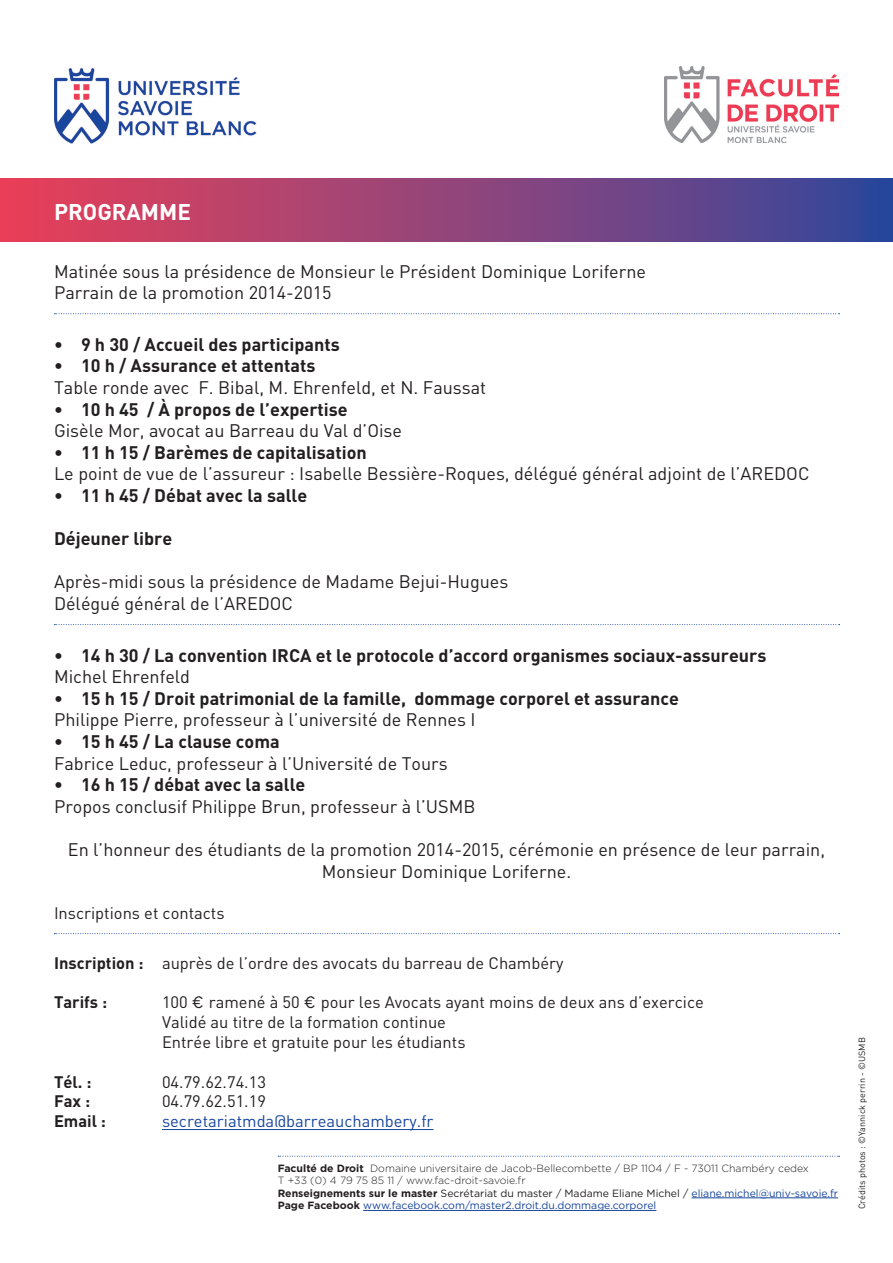
<style>
.page{position:relative;width:893px;height:1263px;background:#fff}
.page>*{position:absolute;margin:0;border:0;box-sizing:border-box;transform-origin:0 0}
.t1{font:700 22.5px "DIN";color:#fff}
.t2{font:18px/21.6px "DIN";color:#231f20;text-align:center}
.t3{font:700 18px "DIN";color:#231f20}
.t4{font:16.5px "DIN";color:#231f20}
.t5{font:16.5px "DIN";color:#18469d}
.t6{font:700 16.5px "DIN";color:#231f20}
.t7{font:300 10.5px/12.6px "Gotham";color:#231f20}
.t8{font:9px "DIN";color:#231f20}
.s1{font-weight:700}
.s2{font-family:"Gotham"}
.s3{font-weight:400}
.s4{font-weight:400;color:#18469d}
</style>
<div class="page">
<svg style="left:278px;top:1156px;width:562px;height:1px"></svg>
<hr style="left:691px;top:1197px;width:147px;height:1px;background:#18469d">
<hr style="left:363px;top:1210px;width:293px;height:1px;background:#18469d">
<img style="left:664px;top:67px;width:175px;height:75px">
<img style="left:54px;top:68px;width:203px;height:76px">
<svg style="left:54px;top:313px;width:786px;height:1px"></svg>
<svg style="left:54px;top:624px;width:786px;height:1px"></svg>
<svg style="left:54px;top:933px;width:786px;height:1px"></svg>
<hr style="left:162px;top:1129px;width:272px;height:1px;background:#18469d">
<div style="left:0;top:179px;width:893px;height:63px;background:linear-gradient(to right,#ed4158,#34479b)"></div>
<p class="t1" style="left:54px;top:197px;width:139px">PROGRAMME</p>
<p class="t2" style="left:54px;top:260px;width:594px">Matinée sous la présidence de Monsieur le Président Dominique Loriferne</p>
<p class="t2" style="left:54px;top:281px;width:279px">Parrain de la promotion 2014-2015</p>
<p class="t3" style="left:54px;top:332px;width:287px">• 9 h 30 / Accueil des participants</p>
<p class="t3" style="left:54px;top:354px;width:263px">• 10 h / Assurance et attentats</p>
<p class="t2" style="left:54px;top:376px;width:434px">Table ronde avec F. Bibal, M. Ehrenfeld, et N. Faussat</p>
<p class="t3" style="left:54px;top:397px;width:295px">• 10 h 45 / À propos de l’expertise</p>
<p class="t2" style="left:54px;top:419px;width:350px">Gisèle Mor, avocat au Barreau du Val d’Oise</p>
<p class="t3" style="left:54px;top:440px;width:314px">• 11 h 15 / Barèmes de capitalisation</p>
<p class="t2" style="left:54px;top:463px;width:757px">Le point de vue de l’assureur : Isabelle Bessière-Roques, délégué général adjoint de l’AREDOC</p>
<p class="t3" style="left:54px;top:484px;width:255px">• 11 h 45 / Débat avec la salle</p>
<p class="t3" style="left:54px;top:527px;width:120px">Déjeuner libre</p>
<p class="t2" style="left:54px;top:571px;width:456px">Après-midi sous la présidence de Madame Bejui-Hugues</p>
<p class="t2" style="left:54px;top:592px;width:241px">Délégué général de l’AREDOC</p>
<p class="t3" style="left:54px;top:643px;width:714px">• 14 h 30 / La convention IRCA et le protocole d’accord organismes sociaux-assureurs</p>
<p class="t2" style="left:54px;top:665px;width:138px">Michel Ehrenfeld</p>
<p class="t3" style="left:54px;top:686px;width:626px">• 15 h 15 / Droit patrimonial de la famille, dommage corporel et assurance</p>
<p class="t2" style="left:54px;top:709px;width:423px">Philippe Pierre, professeur à l’université de Rennes I</p>
<p class="t3" style="left:54px;top:730px;width:227px">• 15 h 45 / La clause coma</p>
<p class="t2" style="left:54px;top:752px;width:395px">Fabrice Leduc, professeur à l’Université de Tours</p>
<p class="t3" style="left:54px;top:773px;width:253px">• 16 h 15 / débat avec la salle</p>
<p class="t2" style="left:54px;top:795px;width:423px">Propos conclusif Philippe Brun, professeur à l’USMB</p>
<p class="t2" style="left:68px;top:838px;width:759px">En l’honneur des étudiants de la promotion 2014-2015, cérémonie en présence de leur parrain,<br>Monsieur Dominique Loriferne.</p>
<p class="t4" style="left:54px;top:903px;width:172px">Inscriptions et contacts</p>
<p class="t4" style="left:54px;top:952px;width:511px"><span class="s1">Inscription :</span> auprès de l’ordre des avocats du barreau de Chambéry</p>
<p class="t6" style="left:54px;top:992px;width:55px">Tarifs :</p>
<p class="t4" style="left:162px;top:992px;width:543px">100 <span class="s2">€</span> ramené à 50 <span class="s2">€</span> pour les Avocats ayant moins de deux ans d’exercice</p>
<p class="t4" style="left:162px;top:1012px;width:286px">Validé au titre de la formation continue</p>
<p class="t4" style="left:162px;top:1032px;width:305px">Entrée libre et gratuite pour les étudiants</p>
<p class="t6" style="left:54px;top:1071px;width:39px">Tél. :</p>
<p class="t4" style="left:162px;top:1071px;width:105px">04.79.62.74.13</p>
<p class="t6" style="left:54px;top:1091px;width:38px">Fax :</p>
<p class="t4" style="left:162px;top:1091px;width:105px">04.79.62.51.19</p>
<p class="t6" style="left:54px;top:1110px;width:54px">Email :</p>
<p class="t5" style="left:162px;top:1111px;width:273px">secretariatmda@barreauchambery.fr</p>
<p class="t7" style="left:278px;top:1161px;width:562px"><span class="s1">Faculté de Droit</span> Domaine universitaire de Jacob-Bellecombette / BP 1104 / F - 73011 Chambéry cedex<br>T +33 (0) 4 79 75 85 11 / www.fac-droit-savoie.fr<br><span class="s1">Renseignements sur le master</span> <span class="s3">Secrétariat du master / Madame Eliane Michel /</span> <span class="s4">eliane.michel@univ-savoie.fr </span><span class="s1">Page Facebook</span> <span class="s4">www.facebook.com/master2.droit.du.dommage.corporel</span></p>
<p class="t8" style="left:856px;top:1209px;width:174px;rotate:-90deg">Crédits photos : ©Yannick perrin - ©USMB</p>
</div>
